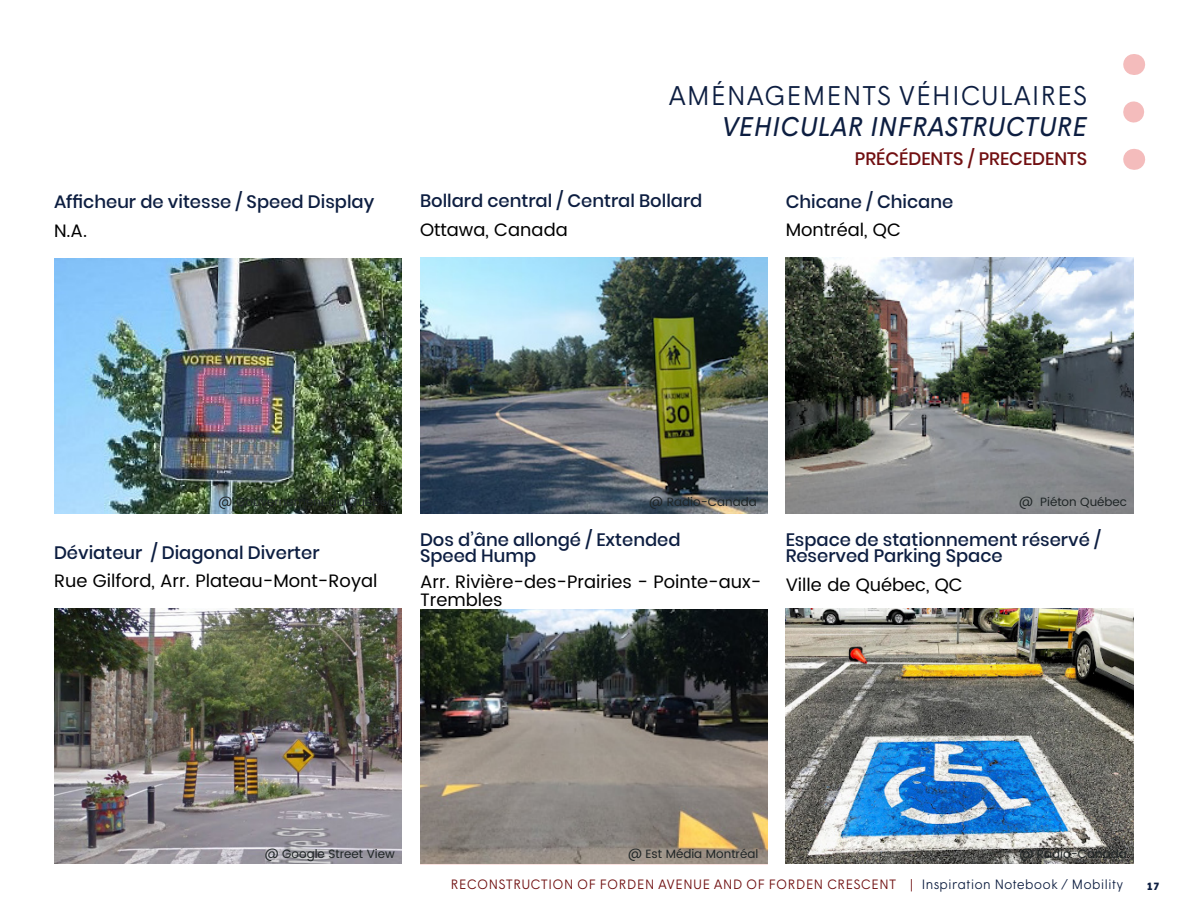
<style>
.page{position:relative;width:1188px;height:918px;background:#fff}
.page>*{position:absolute;margin:0;border:0;box-sizing:border-box;transform-origin:0 0}
.t1{font:300 27px "Wigrum";letter-spacing:.01em;color:#0d1e41}
.t2{font:italic 27px "Wigrum";letter-spacing:.01em;color:#0d1e41}
.t3{font:500 18px/16.5px "Poppins";color:#0d1e41}
.t4{font:18px/18px "Poppins";color:#000}
.t5{font:500 18px "Poppins";color:#710f11}
.t6{font:300 13.5px "Wigrum";letter-spacing:.01em;color:#701011}
.t7{font:12px "Poppins";color:#1f2526}
.t8{font:900 10.5px "Wigrum";color:#0d1e41}
.s1{color:#0d1e41}
</style>
<div class="page">
<svg style="left:1123px;top:112px;width:21px;height:11px"></svg>
<svg style="left:1134px;top:54px;width:1px;height:21px"></svg>
<svg style="left:1134px;top:149px;width:1px;height:21px"></svg>
<img style="left:420px;top:609px;width:348px;height:255px">
<img style="left:420px;top:258px;width:348px;height:255px">
<img style="left:786px;top:258px;width:348px;height:255px">
<img style="left:54px;top:258px;width:348px;height:256px">
<img style="left:54px;top:608px;width:348px;height:256px">
<img style="left:786px;top:608px;width:348px;height:256px">
<p class="t3" style="left:54px;top:194px;width:322px">Afficheur de vitesse / Speed Display</p>
<p class="t4" style="left:54px;top:222px;width:35px">N.A.</p>
<h1 class="t1" style="left:668px;top:75px;width:420px">AMÉNAGEMENTS VÉHICULAIRES</h1>
<p class="t3" style="left:420px;top:192px;width:284px">Bollard central / Central Bollard</p>
<p class="t4" style="left:420px;top:221px;width:149px">Ottawa, Canada</p>
<h1 class="t2" style="left:723px;top:106px;width:366px">VEHICULAR INFRASTRUCTURE</h1>
<p class="t5" style="left:855px;top:148px;width:234px">PRÉCÉDENTS / PRECEDENTS</p>
<p class="t3" style="left:786px;top:194px;width:169px">Chicane / Chicane</p>
<p class="t4" style="left:786px;top:221px;width:117px">Montréal, QC</p>
<p class="t7" style="left:219px;top:493px;width:178px">@ Gouvernement du Québec</p>
<p class="t3" style="left:54px;top:544px;width:267px">Déviateur / Diagonal Diverter</p>
<p class="t4" style="left:54px;top:572px;width:325px">Rue Gilford, Arr. Plateau-Mont-Royal</p>
<p class="t7" style="left:649px;top:493px;width:109px">@ Radio-Canada</p>
<p class="t3" style="left:420px;top:531px;width:262px">Dos d’âne allongé / Extended<br>Speed Hump</p>
<p class="t4" style="left:420px;top:573px;width:343px">Arr. Rivière-des-Prairies - Pointe-aux-<br>Trembles</p>
<p class="t7" style="left:1019px;top:493px;width:110px">@ Piéton Québec</p>
<p class="t3" style="left:786px;top:531px;width:317px">Espace de stationnement réservé /<br>Reserved Parking Space</p>
<p class="t4" style="left:786px;top:576px;width:179px">Ville de Québec, QC</p>
<p class="t7" style="left:265px;top:845px;width:132px">@ Google Street View</p>
<p class="t7" style="left:628px;top:846px;width:132px">@ Est Média Montréal</p>
<p class="t7" style="left:1019px;top:846px;width:109px">@ Radio-Canada</p>
<p class="t6" style="left:451px;top:874px;width:674px">RECONSTRUCTION OF FORDEN AVENUE AND OF FORDEN CRESCENT | <span class="s1">Inspiration Notebook / Mobility</span></p>
<p class="t8" style="left:1147px;top:878px;width:14px">17</p>
</div>
